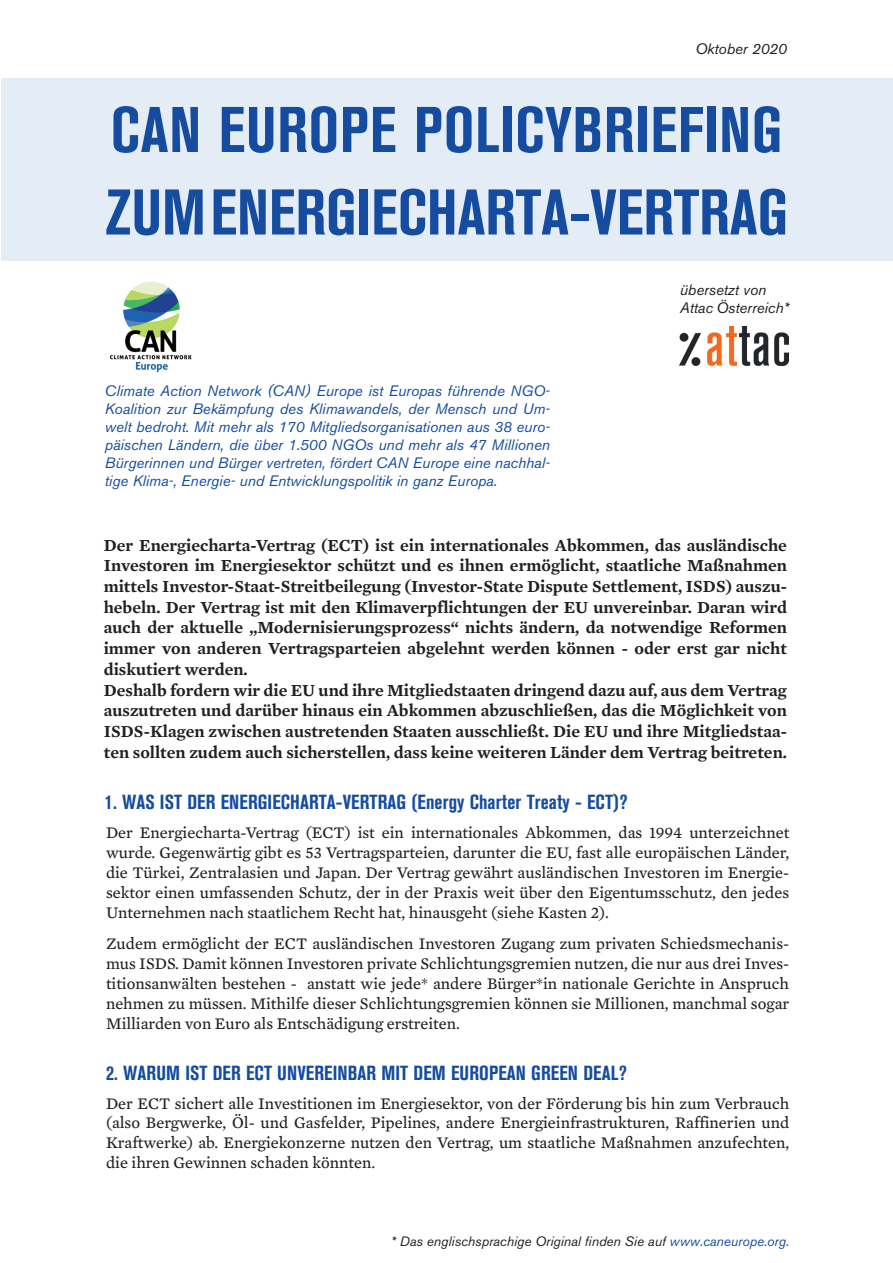
<style>
.page{position:relative;width:893px;height:1263px;background:#fff}
.page>*{position:absolute;margin:0;border:0;box-sizing:border-box;transform-origin:0 0}
.t1{font:700 condensed 63.75px/82.5px "Akzidenz Grotesk BE";letter-spacing:.005em;color:#154c9f}
.t2{font:700 condensed 20.25px "Akzidenz Grotesk BE";letter-spacing:.005em;color:#154c9f}
.t3{font:600 17.25px/20.7px "Mercury Text G3";color:#231f20}
.t4{font:16.5px/19.8px "Mercury Text G3 Roman";color:#231f20;text-align:justify}
.t5{font:italic 15px/18px "Akzidenz Grotesk BE";color:#154c9f;text-align:justify}
.t6{font:italic 15px/18px "Akzidenz Grotesk BE";color:#231f20}
.t7{font:italic 13.5px "Akzidenz Grotesk BE";color:#231f20}
.s1{color:#154c9f}
</style>
<div class="page">
<div style="left:1px;top:78px;width:892px;height:183px;background:#e4ecf5"></div>
<img style="left:109px;top:281px;width:83px;height:92px">
<img style="left:680px;top:326px;width:108px;height:40px">
<p class="t6" style="left:695px;top:40px;width:93px">Oktober 2020</p>
<h1 class="t1" style="left:105px;top:89px;width:685px">CAN EUROPE POLICYBRIEFING<br>ZUM ENERGIECHARTA-VERTRAG</h1>
<p class="t5" style="left:105px;top:382px;width:447px">Climate Action Network (CAN) Europe ist Europas führende NGO-Koalition zur Bekämpfung des Klimawandels, der Mensch und Um&shy;welt bedroht. Mit mehr als 170 Mitgliedsorganisationen aus 38 euro&shy;päischen Ländern, die über 1.500 NGOs und mehr als 47 Millionen Bürgerinnen und Bürger vertreten, fördert CAN Europe eine nachhal&shy;tige Klima-, Energie- und Entwicklungspolitik in ganz Europa.</p>
<p class="t6" style="left:680px;top:280px;width:111px">übersetzt von<br>Attac Österreich*</p>
<p class="t3" style="left:104px;top:534px;width:685px">Der Energiecharta-Vertrag (ECT) ist ein internationales Abkommen, das ausländische Investoren im Energiesektor schützt und es ihnen ermöglicht, staatliche Maßnahmen mittels Investor-Staat-Streitbeilegung (Investor-State Dispute Settlement, ISDS) auszu&shy;hebeln. Der Vertrag ist mit den Klimaverpflichtungen der EU unvereinbar. Daran wird auch der aktuelle „Modernisierungsprozess“ nichts ändern, da notwendige Reformen immer von anderen Vertragsparteien abgelehnt werden können - oder erst gar nicht diskutiert werden.<br>Deshalb fordern wir die EU und ihre Mitgliedstaaten dringend dazu auf, aus dem Vertrag auszutreten und darüber hinaus ein Abkommen abzuschließen, das die Möglichkeit von ISDS-Klagen zwischen austretenden Staaten ausschließt. Die EU und ihre Mitgliedstaa&shy;ten sollten zudem auch sicherstellen, dass keine weiteren Länder dem Vertrag beitreten.</p>
<p class="t2" style="left:105px;top:791px;width:524px">1. WAS IST DER ENERGIECHARTA-VERTRAG (Energy Charter Treaty - ECT)?</p>
<p class="t4" style="left:106px;top:823px;width:685px">Der Energiecharta-Vertrag (ECT) ist ein internationales Abkommen, das 1994 unterzeichnet wurde. Gegenwärtig gibt es 53 Vertragsparteien, darunter die EU, fast alle europäischen Länder, die Türkei, Zentralasien und Japan. Der Vertrag gewährt ausländischen Investoren im Energie&shy;sektor einen umfassenden Schutz, der in der Praxis weit über den Eigentumsschutz, den jedes Unternehmen nach staatlichem Recht hat, hinausgeht (siehe Kasten 2).</p>
<p class="t4" style="left:106px;top:934px;width:685px">Zudem ermöglicht der ECT ausländischen Investoren Zugang zum privaten Schiedsmechanis&shy;mus ISDS. Damit können Investoren private Schlichtungsgremien nutzen, die nur aus drei Inves&shy;titionsanwälten bestehen - anstatt wie jede* andere Bürger*in nationale Gerichte in Anspruch nehmen zu müssen. Mithilfe dieser Schlichtungsgremien können sie Millionen, manchmal sogar Milliarden von Euro als Entschädigung erstreiten.</p>
<p class="t2" style="left:106px;top:1061px;width:522px">2. WARUM IST DER ECT UNVEREINBAR MIT DEM EUROPEAN GREEN DEAL?</p>
<p class="t4" style="left:106px;top:1093px;width:685px">Der ECT sichert alle Investitionen im Energiesektor, von der Förderung bis hin zum Verbrauch (also Bergwerke, Öl- und Gasfelder, Pipelines, andere Energieinfrastrukturen, Raffinerien und Kraftwerke) ab. Energiekonzerne nutzen den Vertrag, um staatliche Maßnahmen anzufechten, die ihren Gewinnen schaden könnten.</p>
<p class="t7" style="left:391px;top:1233px;width:400px">* Das englischsprachige Original finden Sie auf <span class="s1">www.caneurope.org.</span></p>
</div>
